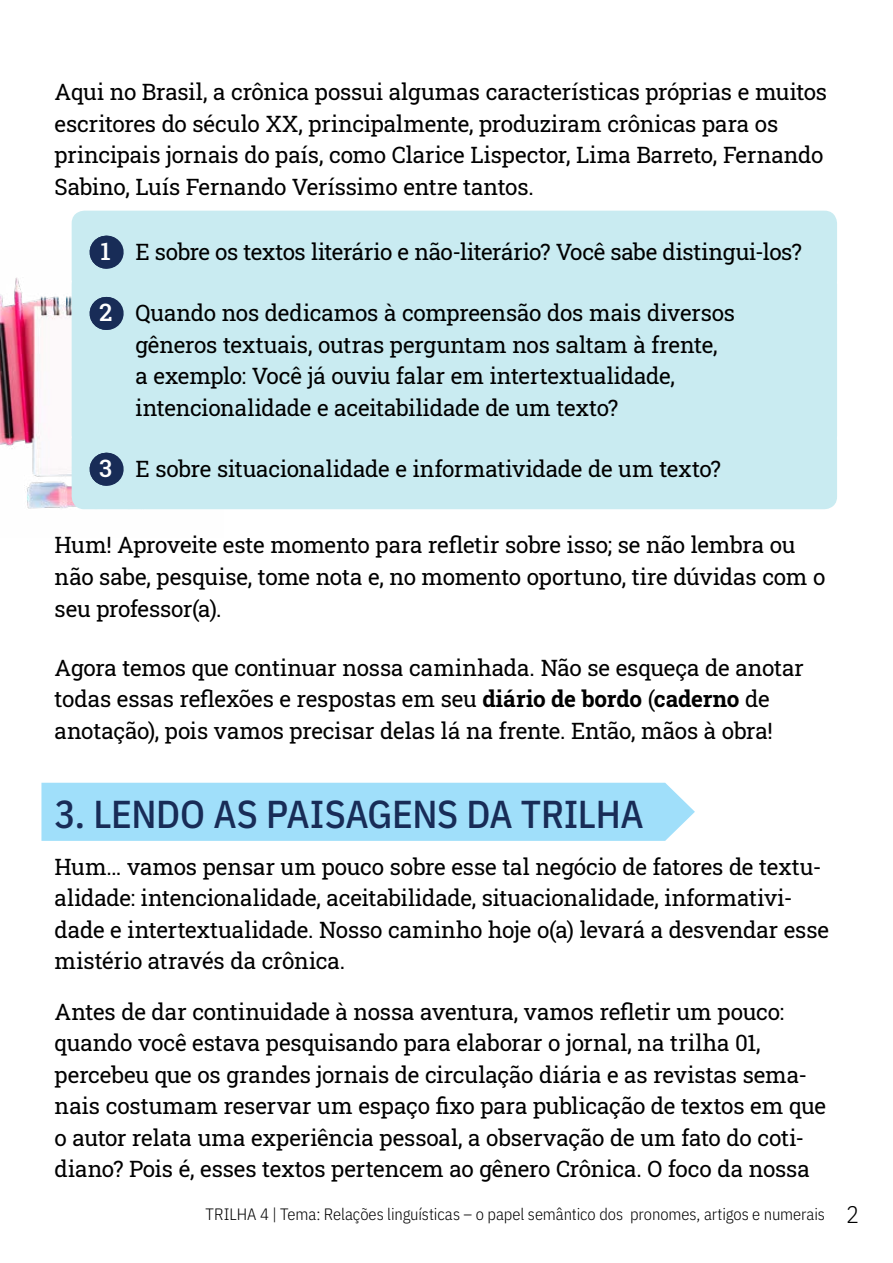
<style>
.page{position:relative;width:893px;height:1263px;background:#fff}
.page>*{position:absolute;margin:0;border:0;box-sizing:border-box;transform-origin:0 0}
.Etapa{font:500 39px "IBM Plex Sans Cond";letter-spacing:-.01em;color:#182c57}
.Texto_normal{font:22.5px/31.5px "Roboto Slab";letter-spacing:-.005em;color:#000}
.t1{font:300 16.5px "IBM Plex Sans Cond";letter-spacing:-.005em;color:#000}
.s1{font-weight:500;font-size:24px;color:#fff}
.s2{font-weight:700}
.s3{font-size:24px}
</style>
<div class="page">
<img style="left:0;top:269px;width:223px;height:241px">
<div style="left:72px;top:211px;width:765px;height:81px;background:#c9ebf1;border-radius:13px"></div>
<svg style="left:71px;top:236px;width:35px;height:33px"></svg>
<hr style="left:0;top:236px;width:1px;height:33px;background:#182c57">
<hr style="left:106px;top:236px;width:1px;height:33px;background:#182c57">
<div style="left:72px;top:272px;width:765px;height:176px;background:#c9ebf1;border-radius:13px"></div>
<svg style="left:42px;top:297px;width:64px;height:33px"></svg>
<hr style="left:0;top:297px;width:1px;height:33px;background:#182c57">
<hr style="left:106px;top:297px;width:1px;height:33px;background:#182c57">
<div style="left:72px;top:428px;width:765px;height:81px;background:#c9ebf1;border-radius:13px"></div>
<svg style="left:42px;top:453px;width:64px;height:33px"></svg>
<hr style="left:0;top:453px;width:1px;height:33px;background:#182c57">
<hr style="left:106px;top:453px;width:1px;height:33px;background:#182c57">
<div style="left:41px;top:783px;width:654px;height:58px;background:#a0dffa"></div>
<p class="Texto_normal" style="left:55px;top:76px;width:774px">Aqui no Brasil, a crônica possui algumas características próprias e muitos escritores do século XX, principalmente, produziram crônicas para os principais jornais do país, como Clarice Lispector, Lima Barreto, Fernando Sabino, Luís Fernando Veríssimo entre tantos.</p>
<p class="Texto_normal" style="left:101px;top:236px;width:703px"><span class="s1">1</span> E sobre os textos literário e não-literário? Você sabe distingui-los?</p>
<p class="Texto_normal" style="left:135px;top:297px;width:601px;text-indent:-36px"><span class="s1">2</span> Quando nos dedicamos à compreensão dos mais diversos gêneros textuais, outras perguntam nos saltam à frente, a exemplo: Você já ouviu falar em intertextualidade, intencionalidade e aceitabilidade de um texto?</p>
<p class="Texto_normal" style="left:99px;top:453px;width:623px"><span class="s1">3</span> E sobre situacionalidade e informatividade de um texto?</p>
<p class="Texto_normal" style="left:55px;top:529px;width:772px">Hum! Aproveite este momento para refletir sobre isso; se não lembra ou não sabe, pesquise, tome nota e, no momento oportuno, tire dúvidas com o seu professor(a).</p>
<p class="Texto_normal" style="left:55px;top:651px;width:751px">Agora temos que continuar nossa caminhada. Não se esqueça de anotar todas essas reflexões e respostas em seu <span class="s2">diário de bordo</span> (<span class="s2">caderno</span> de anotação), pois vamos precisar delas lá na frente. Então, mãos à obra!</p>
<p class="Etapa" style="left:55px;top:784px;width:591px">3. LENDO AS PAISAGENS DA TRILHA</p>
<p class="Texto_normal" style="left:55px;top:850px;width:776px">Hum… vamos pensar um pouco sobre esse tal negócio de fatores de textu&shy;alidade: intencionalidade, aceitabilidade, situacionalidade, informativi&shy;dade e intertextualidade. Nosso caminho hoje o(a) levará a desvendar esse mistério através da crônica.</p>
<p class="Texto_normal" style="left:55px;top:995px;width:773px">Antes de dar continuidade à nossa aventura, vamos refletir um pouco: quando você estava pesquisando para elaborar o jornal, na trilha 01, percebeu que os grandes jornais de circulação diária e as revistas sema&shy;nais costumam reservar um espaço fixo para publicação de textos em que o autor relata uma experiência pessoal, a observação de um fato do coti&shy;diano? Pois é, esses textos pertencem ao gênero Crônica. O foco da nossa</p>
<p class="t1" style="left:206px;top:1202px;width:655px">TRILHA 4 | Tema: Relações linguísticas – o papel semântico dos pronomes, artigos e numerais <span class="s3">2</span></p>
</div>
